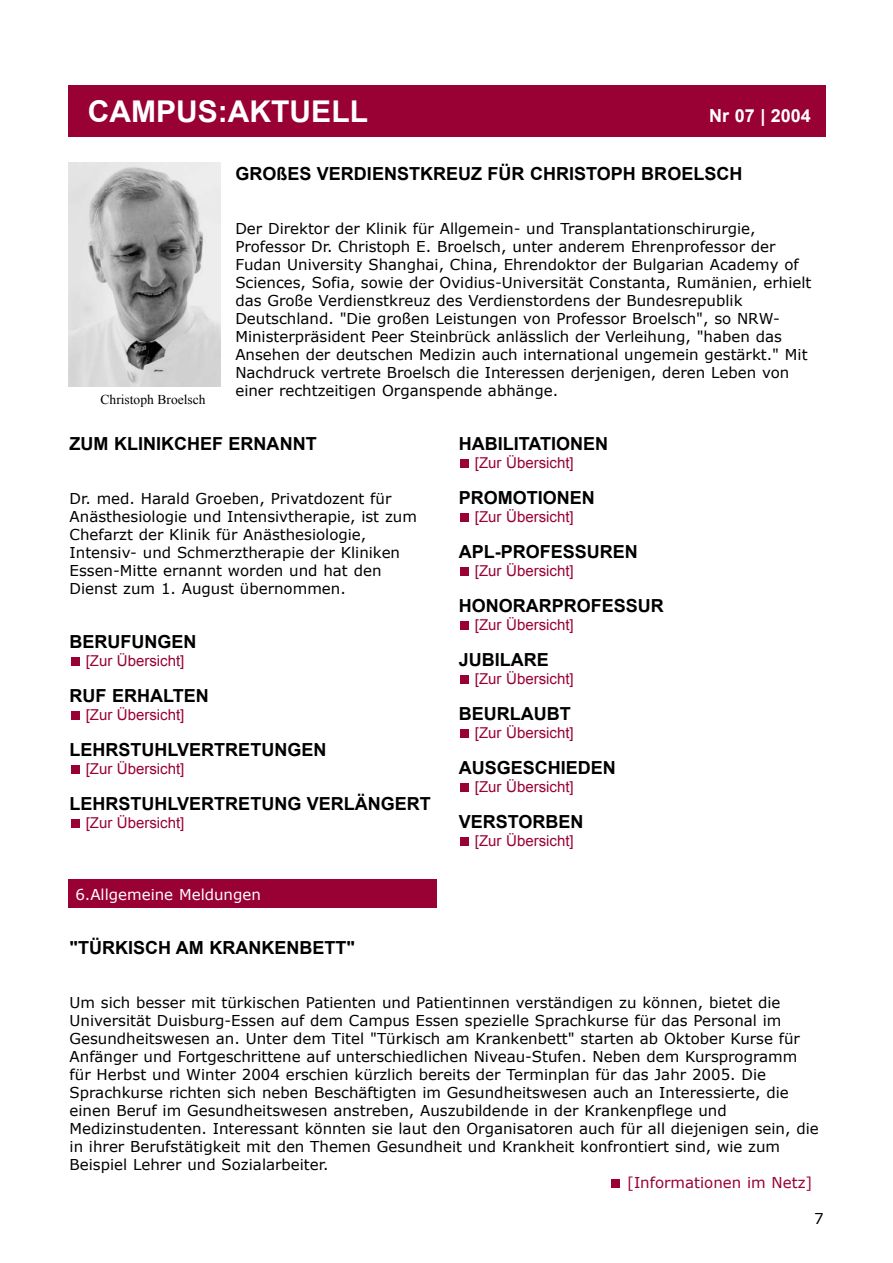
<style>
.page{position:relative;width:893px;height:1263px;background:#fff}
.page>*{position:absolute;margin:0;border:0;box-sizing:border-box;transform-origin:0 0}
.t1{font:700 30px "Arial";color:#fff}
.t2{font:700 18px "Arial";color:#000}
.t3{font:700 18px "Arial";color:#fff}
.t4{font:15px/18px "Verdana";color:#000}
.t5{font:15px "Arial";color:#903}
.t6{font:15px "Verdana";color:#fff}
.t7{font:15px "Verdana";color:#903}
.t8{font:13.5px "Times New Roman";color:#000}
</style>
<div class="page">
<div style="left:68px;top:85px;width:757px;height:51px;background:#903"></div>
<div style="left:71px;top:819px;width:9px;height:9px;background:#903"></div>
<div style="left:71px;top:765px;width:9px;height:9px;background:#903"></div>
<div style="left:71px;top:711px;width:9px;height:9px;background:#903"></div>
<div style="left:71px;top:657px;width:9px;height:9px;background:#903"></div>
<div style="left:68px;top:879px;width:368px;height:28px;background:#903"></div>
<img style="left:68px;top:162px;width:152px;height:225px">
<div style="left:460px;top:837px;width:9px;height:9px;background:#903"></div>
<div style="left:460px;top:783px;width:9px;height:9px;background:#903"></div>
<div style="left:460px;top:729px;width:9px;height:9px;background:#903"></div>
<div style="left:460px;top:675px;width:9px;height:9px;background:#903"></div>
<div style="left:460px;top:621px;width:9px;height:9px;background:#903"></div>
<div style="left:460px;top:567px;width:9px;height:9px;background:#903"></div>
<div style="left:460px;top:513px;width:9px;height:9px;background:#903"></div>
<div style="left:460px;top:459px;width:9px;height:9px;background:#903"></div>
<div style="left:611px;top:1179px;width:9px;height:9px;background:#903"></div>
<h1 class="t1" style="left:88px;top:95px;width:281px">CAMPUS:AKTUELL</h1>
<p class="t3" style="left:709px;top:106px;width:103px">Nr 07 | 2004</p>
<p class="t2" style="left:235px;top:164px;width:508px">GROßES VERDIENSTKREUZ FÜR CHRISTOPH BROELSCH</p>
<p class="t4" style="left:235px;top:219px;width:577px">Der Direktor der Klinik für Allgemein- und Transplantationschirurgie, Professor Dr. Christoph E. Broelsch, unter anderem Ehrenprofessor der Fudan University Shanghai, China, Ehrendoktor der Bulgarian Academy of Sciences, Sofia, sowie der Ovidius-Universität Constanta, Rumänien, erhielt das Große Verdienstkreuz des Verdienstordens der Bundesrepublik Deutschland. "Die großen Leistungen von Professor Broelsch", so NRW-Ministerpräsident Peer Steinbrück anlässlich der Verleihung, "haben das Ansehen der deutschen Medizin auch international ungemein gestärkt." Mit Nachdruck vertrete Broelsch die Interessen derjenigen, deren Leben von einer rechtzeitigen Organspende abhänge.</p>
<p class="t2" style="left:70px;top:434px;width:248px">ZUM KLINIKCHEF ERNANNT</p>
<p class="t8" style="left:101px;top:392px;width:106px">Christoph Broelsch</p>
<p class="t2" style="left:459px;top:434px;width:151px">HABILITATIONEN</p>
<p class="t5" style="left:475px;top:454px;width:100px">[Zur Übersicht]</p>
<p class="t2" style="left:459px;top:488px;width:138px">PROMOTIONEN</p>
<p class="t5" style="left:475px;top:508px;width:100px">[Zur Übersicht]</p>
<p class="t2" style="left:459px;top:542px;width:181px">APL-PROFESSUREN</p>
<p class="t5" style="left:475px;top:562px;width:100px">[Zur Übersicht]</p>
<p class="t2" style="left:459px;top:596px;width:207px">HONORARPROFESSUR</p>
<p class="t5" style="left:475px;top:616px;width:100px">[Zur Übersicht]</p>
<p class="t2" style="left:459px;top:650px;width:91px">JUBILARE</p>
<p class="t5" style="left:475px;top:670px;width:100px">[Zur Übersicht]</p>
<p class="t2" style="left:459px;top:704px;width:113px">BEURLAUBT</p>
<p class="t5" style="left:475px;top:724px;width:100px">[Zur Übersicht]</p>
<p class="t2" style="left:459px;top:758px;width:159px">AUSGESCHIEDEN</p>
<p class="t5" style="left:475px;top:778px;width:100px">[Zur Übersicht]</p>
<p class="t2" style="left:459px;top:812px;width:126px">VERSTORBEN</p>
<p class="t5" style="left:475px;top:832px;width:100px">[Zur Übersicht]</p>
<p class="t4" style="left:70px;top:489px;width:349px">Dr. med. Harald Groeben, Privatdozent für Anästhesiologie und Intensivtherapie, ist zum Chefarzt der Klinik für Anästhesiologie, Intensiv- und Schmerztherapie der Kliniken Essen-Mitte ernannt worden und hat den Dienst zum 1. August übernommen.</p>
<p class="t2" style="left:70px;top:632px;width:128px">BERUFUNGEN</p>
<p class="t5" style="left:86px;top:652px;width:100px">[Zur Übersicht]</p>
<p class="t2" style="left:70px;top:686px;width:141px">RUF ERHALTEN</p>
<p class="t5" style="left:86px;top:706px;width:100px">[Zur Übersicht]</p>
<p class="t2" style="left:70px;top:740px;width:258px">LEHRSTUHLVERTRETUNGEN</p>
<p class="t5" style="left:86px;top:760px;width:100px">[Zur Übersicht]</p>
<p class="t2" style="left:70px;top:794px;width:363px">LEHRSTUHLVERTRETUNG VERLÄNGERT</p>
<p class="t5" style="left:86px;top:814px;width:100px">[Zur Übersicht]</p>
<p class="t6" style="left:75px;top:885px;width:187px">6.Allgemeine Meldungen</p>
<p class="t2" style="left:70px;top:938px;width:287px">"TÜRKISCH AM KRANKENBETT"</p>
<p class="t4" style="left:70px;top:993px;width:750px">Um sich besser mit türkischen Patienten und Patientinnen verständigen zu können, bietet die Universität Duisburg-Essen auf dem Campus Essen spezielle Sprachkurse für das Personal im Gesundheitswesen an. Unter dem Titel "Türkisch am Krankenbett" starten ab Oktober Kurse für Anfänger und Fortgeschrittene auf unterschiedlichen Niveau-Stufen. Neben dem Kursprogramm für Herbst und Winter 2004 erschien kürzlich bereits der Terminplan für das Jahr 2005. Die Sprachkurse richten sich neben Beschäftigten im Gesundheitswesen auch an Interessierte, die einen Beruf im Gesundheitswesen anstreben, Auszubildende in der Krankenpflege und Medizinstudenten. Interessant könnten sie laut den Organisatoren auch für all diejenigen sein, die in ihrer Berufstätigkeit mit den Themen Gesundheit und Krankheit konfrontiert sind, wie zum Beispiel Lehrer und Sozialarbeiter.</p>
<p class="t7" style="left:627px;top:1173px;width:187px">[Informationen im Netz]</p>
<p class="t4" style="left:814px;top:1209px;width:11px">7</p>
</div>
